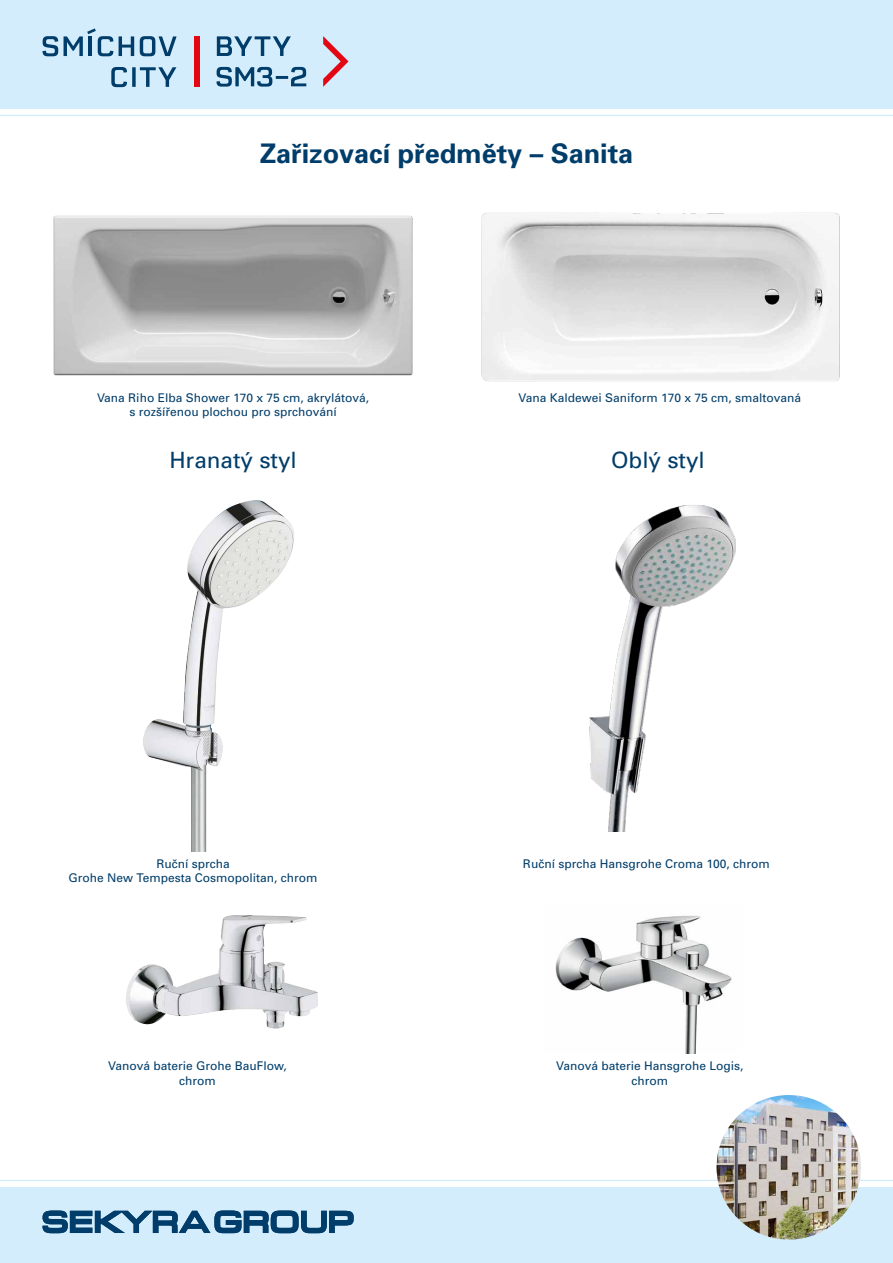
<style>
.page{position:relative;width:893px;height:1263px;background:#fff}
.page>*{position:absolute;margin:0;border:0;box-sizing:border-box;transform-origin:0 0}
.t1{font:700 27px "Univers CE";color:#003d6a}
.t2{font:22.5px "Univers CE";color:#003d6a}
.t3{font:12px/14.4px "Univers CE";color:#003d6a;text-align:center}
</style>
<div class="page">
<div style="left:0;top:0;width:893px;height:108px;background:#d4edfc"></div>
<hr style="left:0;top:115px;width:893px;height:1px;background:#d4edfc">
<div style="left:0;top:1187px;width:893px;height:76px;background:#d4edfc"></div>
<hr style="left:0;top:1180px;width:893px;height:1px;background:#d4edfc">
<svg style="left:43px;top:1210px;width:311px;height:23px"></svg>
<img style="left:716px;top:1095px;width:145px;height:144px;border-radius:72px">
<svg style="left:323px;top:36px;width:26px;height:51px"></svg>
<div style="left:194px;top:36px;width:5px;height:51px;background:#e30613"></div>
<svg style="left:217px;top:36px;width:74px;height:20px"></svg>
<svg style="left:111px;top:67px;width:65px;height:20px"></svg>
<svg style="left:140px;top:36px;width:37px;height:20px"></svg>
<svg style="left:119px;top:36px;width:15px;height:20px"></svg>
<svg style="left:64px;top:28px;width:49px;height:28px"></svg>
<svg style="left:43px;top:36px;width:15px;height:20px"></svg>
<svg style="left:216px;top:67px;width:90px;height:20px"></svg>
<img style="left:53px;top:215px;width:360px;height:161px">
<img style="left:481px;top:212px;width:359px;height:170px">
<img style="left:126px;top:915px;width:192px;height:114px">
<img style="left:555px;top:915px;width:177px;height:138px">
<img style="left:143px;top:500px;width:151px;height:351px">
<img style="left:590px;top:505px;width:145px;height:327px">
<h1 class="t1" style="left:260px;top:138px;width:375px">Zařizovací předměty – Sanita</h1>
<p class="t3" style="left:97px;top:390px;width:273px">Vana Riho Elba Shower 170 x 75 cm, akrylátová, s rozšířenou plochou pro sprchování</p>
<p class="t3" style="left:519px;top:390px;width:284px">Vana Kaldewei Saniform 170 x 75 cm, smaltovaná</p>
<h2 class="t2" style="left:169px;top:447px;width:129px">Hranatý styl</h2>
<h2 class="t2" style="left:611px;top:447px;width:95px">Oblý styl</h2>
<p class="t3" style="left:69px;top:856px;width:250px">Ruční sprcha<br>Grohe New Tempesta Cosmopolitan, chrom</p>
<p class="t3" style="left:523px;top:856px;width:248px">Ruční sprcha Hansgrohe Croma 100, chrom</p>
<p class="t3" style="left:108px;top:1059px;width:180px">Vanová baterie Grohe BauFlow, chrom</p>
<p class="t3" style="left:556px;top:1059px;width:189px">Vanová baterie Hansgrohe Logis, chrom</p>
</div>
